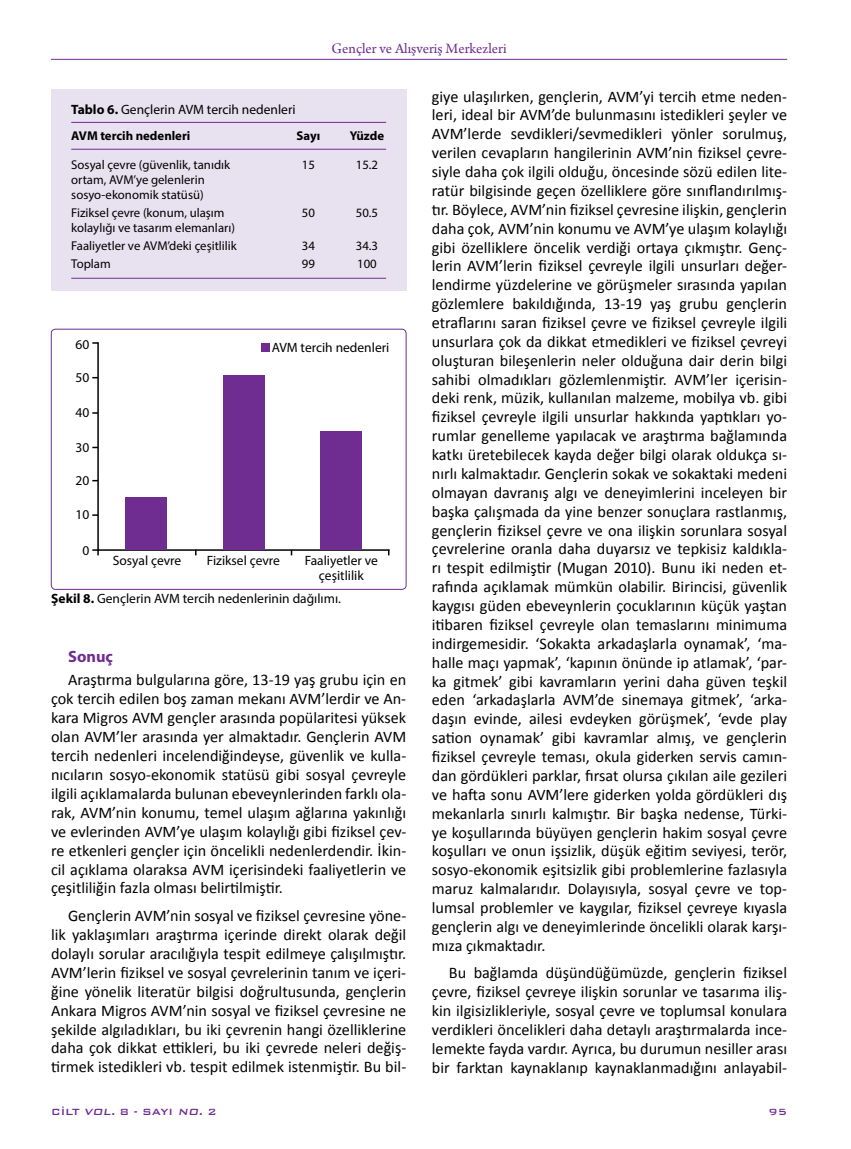
<style>
.page{position:relative;width:851px;height:1149px;background:#fff}
.page>*{position:absolute;margin:0;border:0;box-sizing:border-box;transform-origin:0 0}
.t1{font:700 16.35px "Myriad Pro";color:#6f2c91}
.t2{font:16.2px/18.9px "Calibri";color:#000;text-align:justify}
.t3{font:15px "Arno Pro";color:#6f2c91}
.t4{font:13.5px/15px "Myriad Pro";color:#000;text-align:center}
.t5{font:12.75px/15px "Myriad Pro";color:#000}
.t6{font:700 12.75px "Myriad Pro";color:#000}
.t7{font:500 12px "Bank Gothic BT";color:#6f2c91}
.s1{font-weight:700}
.s2{font-style:italic}
</style>
<div class="page">
<hr style="left:51px;top:59px;width:736px;height:1px;background:#6f2c91">
<div style="left:51px;top:89px;width:355px;height:202px;background:#e8e1f0"></div>
<hr style="left:71px;top:122px;width:315px;height:1px;background:#6f2c91">
<hr style="left:71px;top:149px;width:315px;height:1px;background:#6f2c91">
<hr style="left:71px;top:278px;width:315px;height:1px;background:#6f2c91">
<div style="left:51px;top:329px;width:355px;height:260px;border:1px solid #6f2c91;border-radius:4px"></div>
<svg style="left:97px;top:342px;width:293px;height:209px"></svg>
<svg style="left:92px;top:549px;width:7px;height:6px"></svg>
<svg style="left:92px;top:446px;width:6px;height:2px"></svg>
<div style="left:125px;top:497px;width:42px;height:52px;background:#6f2c91"></div>
<div style="left:223px;top:375px;width:41px;height:174px;background:#6f2c91"></div>
<div style="left:320px;top:431px;width:42px;height:118px;background:#6f2c91"></div>
<div style="left:261px;top:343px;width:9px;height:9px;background:#6f2c91"></div>
<p class="t3" style="left:331px;top:40px;width:176px">Gençler ve Alışveriş Merkezleri</p>
<p class="t4" style="left:71px;top:102px;width:226px"><span class="s1">Tablo 6.</span> Gençlerin AVM tercih nedenleri</p>
<p class="t6" style="left:71px;top:127px;width:121px">AVM tercih nedenleri</p>
<p class="t6" style="left:296px;top:127px;width:25px">Sayı</p>
<p class="t6" style="left:350px;top:127px;width:36px">Yüzde</p>
<p class="t5" style="left:71px;top:157px;width:160px">Sosyal çevre (güvenlik, tanıdık</p>
<p class="t5" style="left:302px;top:157px;width:15px">15</p>
<p class="t5" style="left:356px;top:157px;width:24px">15.2</p>
<p class="t5" style="left:71px;top:172px;width:135px">ortam, AVM’ye gelenlerin sosyo-ekonomik statüsü)</p>
<p class="t5" style="left:71px;top:205px;width:155px">Fiziksel çevre (konum, ulaşım</p>
<p class="t5" style="left:302px;top:205px;width:15px">50</p>
<p class="t5" style="left:356px;top:205px;width:24px">50.5</p>
<p class="t5" style="left:71px;top:218px;width:167px;line-height:18px">kolaylığı ve tasarım elemanları)<br>Faaliyetler ve AVM’deki çeşitlilik</p>
<p class="t5" style="left:302px;top:238px;width:15px">34</p>
<p class="t5" style="left:356px;top:238px;width:24px">34.3</p>
<p class="t5" style="left:71px;top:256px;width:41px">Toplam</p>
<p class="t5" style="left:302px;top:256px;width:15px">99</p>
<p class="t5" style="left:357px;top:256px;width:21px">100</p>
<p class="t4" style="left:76px;top:336px;width:15px">60</p>
<p class="t4" style="left:76px;top:369px;width:15px">50</p>
<p class="t4" style="left:76px;top:404px;width:15px">40</p>
<p class="t4" style="left:76px;top:439px;width:15px">30</p>
<p class="t4" style="left:76px;top:472px;width:15px">20</p>
<p class="t4" style="left:76px;top:506px;width:15px">10</p>
<p class="t4" style="left:83px;top:542px;width:8px">0</p>
<p class="t4" style="left:272px;top:340px;width:119px">AVM tercih nedenleri</p>
<p class="t4" style="left:113px;top:553px;width:70px">Sosyal çevre</p>
<p class="t4" style="left:207px;top:553px;width:75px">Fiziksel çevre</p>
<p class="t4" style="left:305px;top:553px;width:75px">Faaliyetler ve çeşitlilik</p>
<p class="t4" style="left:51px;top:591px;width:291px"><span class="s1">Şekil 8.</span> Gençlerin AVM tercih nedenlerinin dağılımı.</p>
<p class="t1" style="left:68px;top:645px;width:46px">Sonuç</p>
<p class="t2" style="left:51px;top:669px;width:357px;text-indent:17px">Araştırma bulgularına göre, 13-19 yaş grubu için en çok tercih edilen boş zaman mekanı AVM’lerdir ve An&shy;kara Migros AVM gençler arasında popülaritesi yüksek olan AVM’ler arasında yer almaktadır. Gençlerin AVM tercih nedenleri incelendiğindeyse, güvenlik ve kulla&shy;nıcıların sosyo-ekonomik statüsü gibi sosyal çevreyle ilgili açıklamalarda bulunan ebeveynlerinden farklı ola&shy;rak, AVM’nin konumu, temel ulaşım ağlarına yakınlığı ve evlerinden AVM’ye ulaşım kolaylığı gibi fiziksel çev&shy;re etkenleri gençler için öncelikli nedenlerdendir. İkin&shy;cil açıklama olaraksa AVM içerisindeki faaliyetlerin ve çeşitliliğin fazla olması belirtilmiştir.</p>
<p class="t2" style="left:51px;top:905px;width:357px;text-indent:17px">Gençlerin AVM’nin sosyal ve fiziksel çevresine yöne&shy;lik yaklaşımları araştırma içerinde direkt olarak değil dolaylı sorular aracılığıyla tespit edilmeye çalışılmıştır.<br>AVM’lerin fiziksel ve sosyal çevrelerinin tanım ve içeri&shy;ğine yönelik literatür bilgisi doğrultusunda, gençlerin Ankara Migros AVM’nin sosyal ve fiziksel çevresine ne şekilde algıladıkları, bu iki çevrenin hangi özelliklerine daha çok dikkat ettikleri, bu iki çevrede neleri değiş&shy;tirmek istedikleri vb. tespit edilmek istenmiştir. Bu bil-</p>
<p class="t7" style="left:51px;top:1104px;width:167px">CİLT <span class="s2">VOL.</span> 8 - SAYI <span class="s2">NO.</span> 2</p>
<p class="t2" style="left:432px;top:86px;width:357px">giye ulaşılırken, gençlerin, AVM’yi tercih etme neden&shy;leri, ideal bir AVM’de bulunmasını istedikleri şeyler ve AVM’lerde sevdikleri/sevmedikleri yönler sorulmuş, verilen cevapların hangilerinin AVM’nin fiziksel çevre&shy;siyle daha çok ilgili olduğu, öncesinde sözü edilen lite&shy;ratür bilgisinde geçen özelliklere göre sınıflandırılmış&shy;tır. Böylece, AVM’nin fiziksel çevresine ilişkin, gençlerin daha çok, AVM’nin konumu ve AVM’ye ulaşım kolaylığı gibi özelliklere öncelik verdiği ortaya çıkmıştır. Genç&shy;lerin AVM’lerin fiziksel çevreyle ilgili unsurları değer&shy;lendirme yüzdelerine ve görüşmeler sırasında yapılan gözlemlere bakıldığında, 13-19 yaş grubu gençlerin etraflarını saran fiziksel çevre ve fiziksel çevreyle ilgili unsurlara çok da dikkat etmedikleri ve fiziksel çevreyi oluşturan bileşenlerin neler olduğuna dair derin bilgi sahibi olmadıkları gözlemlenmiştir. AVM’ler içerisin&shy;deki renk, müzik, kullanılan malzeme, mobilya vb. gibi fiziksel çevreyle ilgili unsurlar hakkında yaptıkları yo&shy;rumlar genelleme yapılacak ve araştırma bağlamında katkı üretebilecek kayda değer bilgi olarak oldukça sı&shy;nırlı kalmaktadır. Gençlerin sokak ve sokaktaki medeni olmayan davranış algı ve deneyimlerini inceleyen bir başka çalışmada da yine benzer sonuçlara rastlanmış, gençlerin fiziksel çevre ve ona ilişkin sorunlara sosyal çevrelerine oranla daha duyarsız ve tepkisiz kaldıkla&shy;rı tespit edilmiştir (Mugan 2010). Bunu iki neden et&shy;rafında açıklamak mümkün olabilir. Birincisi, güvenlik kaygısı güden ebeveynlerin çocuklarının küçük yaştan itibaren fiziksel çevreyle olan temaslarını minimuma indirgemesidir. ‘Sokakta arkadaşlarla oynamak’, ‘ma&shy;halle maçı yapmak’, ‘kapının önünde ip atlamak’, ‘par&shy;ka gitmek’ gibi kavramların yerini daha güven teşkil eden ‘arkadaşlarla AVM’de sinemaya gitmek’, ‘arka&shy;daşın evinde, ailesi evdeyken görüşmek’, ‘evde play sation oynamak’ gibi kavramlar almış, ve gençlerin fiziksel çevreyle teması, okula giderken servis camın&shy;dan gördükleri parklar, fırsat olursa çıkılan aile gezileri ve hafta sonu AVM’lere giderken yolda gördükleri dış mekanlarla sınırlı kalmıştır. Bir başka nedense, Türki&shy;ye koşullarında büyüyen gençlerin hakim sosyal çevre koşulları ve onun işsizlik, düşük eğitim seviyesi, terör, sosyo-ekonomik eşitsizlik gibi problemlerine fazlasıyla maruz kalmalarıdır. Dolayısıyla, sosyal çevre ve top&shy;lumsal problemler ve kaygılar, fiziksel çevreye kıyasla gençlerin algı ve deneyimlerinde öncelikli olarak karşı&shy;mıza çıkmaktadır.</p>
<p class="t2" style="left:432px;top:962px;width:357px;text-indent:17px">Bu bağlamda düşündüğümüzde, gençlerin fiziksel çevre, fiziksel çevreye ilişkin sorunlar ve tasarıma iliş&shy;kin ilgisizlikleriyle, sosyal çevre ve toplumsal konulara verdikleri öncelikleri daha detaylı araştırmalarda ince&shy;lemekte fayda vardır. Ayrıca, bu durumun nesiller arası bir farktan kaynaklanıp kaynaklanmadığını anlayabil-</p>
<p class="t7" style="left:768px;top:1104px;width:20px">95</p>
</div>
